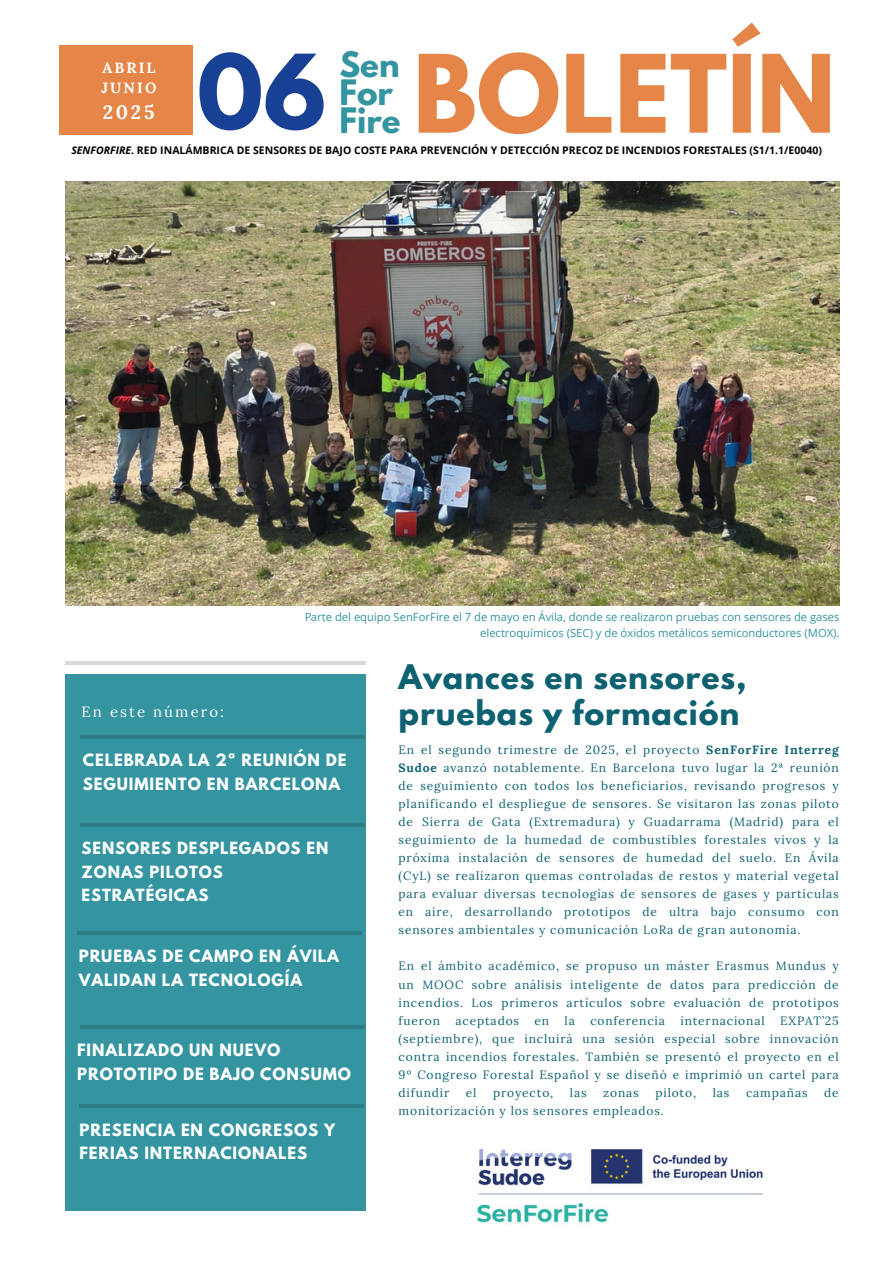
<style>
.page{position:relative;width:894px;height:1264px;background:#fff}
.page>*{position:absolute;margin:0;border:0;box-sizing:border-box;transform-origin:0 0}
.t1{font:700 95.55px "League Spartan";color:#e58548}
.t2{font:700 91.35px "League Spartan";color:#184195}
.t3{font:700 31.05px/28.2px "League Spartan";color:#3494a0}
.t4{font:700 30px/36px "League Spartan";letter-spacing:.03em;color:#0e6171}
.t5{font:700 19.35px "Lora";color:#fff}
.t6{font:700 15px/23.7px "League Spartan";letter-spacing:.06em;color:#fff}
.t7{font:700 14.85px/23.4px "League Spartan";letter-spacing:.06em;color:#fff}
.t8{font:14.85px "Lora";letter-spacing:.14em;color:#fff}
.t9{font:700 14.85px/20.2px "Lora";letter-spacing:.14em;color:#fff}
.t10{font:12px/18px "Lora";letter-spacing:.07em;color:#0e6171;text-align:justify}
.t11{font:11.25px/15.6px "Open Sans";color:#3494a0;text-align:right}
.t12{font:700 10.5px "Open Sans";color:#000}
.s1{font-style:italic}
.s2{font-weight:700}
</style>
<div class="page">
<div style="left:65px;top:674px;width:300px;height:536px;background:#3494a0"></div>
<hr style="left:65px;top:661px;width:300px;height:3px;background:#000">
<hr style="left:77px;top:931px;width:285px;height:3px;background:#000">
<hr style="left:79px;top:1104px;width:284px;height:4px;background:#2c7d88">
<div style="left:59px;top:45px;width:133px;height:90px;background:#e58548"></div>
<img style="left:477px;top:1149px;width:286px;height:74px">
<hr style="left:80px;top:735px;width:284px;height:4px;background:#2c7d88">
<hr style="left:80px;top:823px;width:284px;height:4px;background:#2c7d88">
<hr style="left:80px;top:1025px;width:284px;height:4px;background:#2c7d88">
<img style="left:65px;top:181px;width:773px;height:425px">
<h1 class="t1" style="left:413px;top:47px;width:424px">BOLETÍN</h1>
<h3 class="t3" style="left:339px;top:55px;width:62px">Sen<br>For</h3>
<h2 class="t2" style="left:197px;top:47px;width:131px">06</h2>
<p class="t9" style="left:101px;top:57px;width:57px">ABRIL<br>JUNIO</p>
<h3 class="t5" style="left:103px;top:100px;width:53px">2025</h3>
<h3 class="t3" style="left:339px;top:111px;width:63px">Fire</h3>
<p class="t12" style="left:71px;top:143px;width:752px"><span class="s1">SENFORFIRE</span>. RED INALÁMBRICA DE SENSORES DE BAJO COSTE PARA PREVENCIÓN Y DETECCIÓN PRECOZ DE INCENDIOS FORESTALES (S1/1.1/E0040)</p>
<p class="t8" style="left:82px;top:702px;width:144px">En este número:</p>
<p class="t11" style="left:304px;top:609px;width:537px">Parte del equipo SenForFire el 7 de mayo en Ávila, donde se realizaron pruebas con sensores de gases electroquímicos (SEC) y de óxidos metálicos semiconductores (MOX).</p>
<h3 class="t4" style="left:398px;top:662px;width:349px">Avances en sensores, pruebas y formación</h3>
<p class="t6" style="left:83px;top:750px;width:265px">CELEBRADA LA 2ª REUNIÓN DE<br>SEGUIMIENTO EN BARCELONA</p>
<p class="t7" style="left:82px;top:838px;width:248px">SENSORES DESPLEGADOS EN<br>ZONAS PILOTOS<br>ESTRATÉGICAS</p>
<p class="t6" style="left:79px;top:946px;width:262px">PRUEBAS DE CAMPO EN ÁVILA<br>VALIDAN LA TECNOLOGÍA</p>
<p class="t6" style="left:77px;top:1040px;width:275px">FINALIZADO UN NUEVO<br>PROTOTIPO DE BAJO CONSUMO</p>
<p class="t6" style="left:80px;top:1119px;width:257px">PRESENCIA EN CONGRESOS Y<br>FERIAS INTERNACIONALES</p>
<p class="t10" style="left:398px;top:741px;width:441px">En el segundo trimestre de 2025, el proyecto <span class="s2">SenForFire Interreg Sudoe</span> avanzó notablemente. En Barcelona tuvo lugar la 2ª reunión de seguimiento con todos los beneficiarios, revisando progresos y planificando el despliegue de sensores. Se visitaron las zonas piloto de Sierra de Gata (Extremadura) y Guadarrama (Madrid) para el seguimiento de la humedad de combustibles forestales vivos y la próxima instalación de sensores de humedad del suelo. En Ávila (CyL) se realizaron quemas controladas de restos y material vegetal para evaluar diversas tecnologías de sensores de gases y partículas en aire, desarrollando prototipos de ultra bajo consumo con sensores ambientales y comunicación LoRa de gran autonomía.</p>
<p class="t10" style="left:398px;top:957px;width:441px">En el ámbito académico, se propuso un máster Erasmus Mundus y un MOOC sobre análisis inteligente de datos para predicción de incendios. Los primeros artículos sobre evaluación de prototipos fueron</p>
<p class="t10" style="left:398px;top:1011px;width:441px;text-indent:381px">EXPAT’25 (septiembre), que incluirá una sesión especial sobre innovación contra incendios forestales. También se presentó el proyecto en el 9º Congreso Forestal Español y se diseñó e imprimió un cartel para difundir</p>
<p class="t10" style="left:455px;top:1011px;width:65px">aceptados</p>
<p class="t10" style="left:534px;top:1011px;width:16px">en</p>
<p class="t10" style="left:564px;top:1011px;width:12px">la</p>
<p class="t10" style="left:590px;top:1011px;width:76px">conferencia</p>
<p class="t10" style="left:680px;top:1011px;width:86px">internacional</p>
<p class="t10" style="left:466px;top:1083px;width:12px">el</p>
<p class="t10" style="left:493px;top:1083px;width:62px">proyecto,</p>
<p class="t10" style="left:569px;top:1083px;width:18px">las</p>
<p class="t10" style="left:603px;top:1083px;width:37px">zonas</p>
<p class="t10" style="left:655px;top:1083px;width:42px">piloto,</p>
<p class="t10" style="left:712px;top:1083px;width:18px">las</p>
<p class="t10" style="left:745px;top:1083px;width:63px">campañas</p>
<p class="t10" style="left:824px;top:1083px;width:16px">de</p>
<p class="t10" style="left:398px;top:1101px;width:266px">monitorización y los sensores empleados.</p>
</div>
